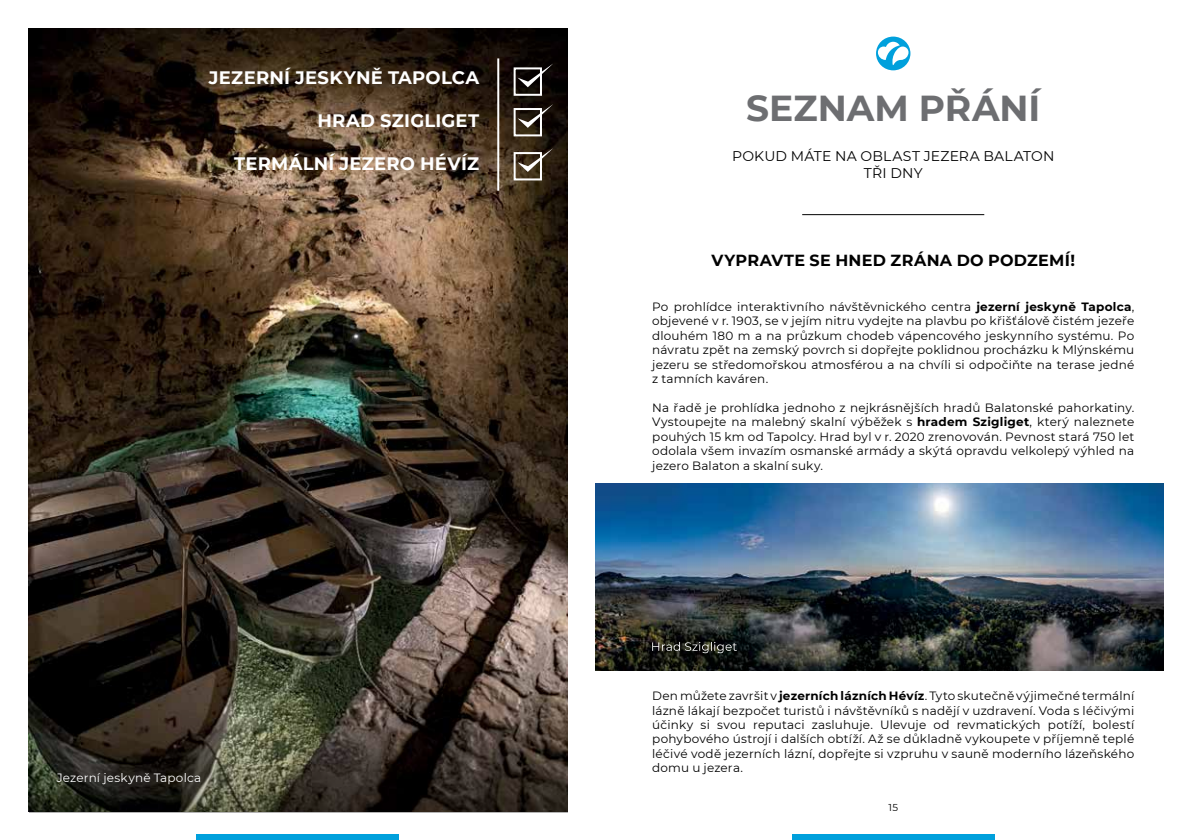
<style>
.page{position:relative;width:1191px;height:840px;background:#fff}
.page>*{position:absolute;margin:0;border:0;box-sizing:border-box;transform-origin:0 0}
.t1{font:700 36px "Montserrat";color:#6d6e71}
.t2{font:700 18px "Montserrat";letter-spacing:.01em;color:#fff}
.t3{font:700 16px "Montserrat";letter-spacing:.02em;color:#000}
.t4{font:14px/16.8px "Montserrat";letter-spacing:.015em;color:#000;text-align:center}
.t5{font:12px/14.4px "Montserrat";letter-spacing:.015em;color:#000;text-align:justify}
.t6{font:12px "Montserrat";letter-spacing:.02em;color:#fff}
.t7{font:10px "Montserrat";color:#000}
.s1{font-weight:700}
</style>
<div class="page">
<div style="left:792px;top:833px;width:202px;height:6px;background:#00a0dc"></div>
<div style="left:197px;top:833px;width:202px;height:6px;background:#00a0dc"></div>
<img style="left:28px;top:28px;width:539px;height:783px">
<hr style="left:802px;top:214px;width:182px;height:1px;background:#000">
<div style="left:876px;top:37px;width:34px;height:33px;background:#00a0dc;border-radius:50%"></div>
<svg style="left:878px;top:42px;width:30px;height:23px"></svg>
<hr style="left:497px;top:58px;width:2px;height:132px;background:#fff">
<div style="left:513px;top:67px;width:29px;height:29px;border:2px solid #fff"></div>
<svg style="left:517px;top:63px;width:36px;height:24px"></svg>
<div style="left:513px;top:108px;width:29px;height:28px;border:2px solid #fff"></div>
<svg style="left:517px;top:104px;width:36px;height:24px"></svg>
<div style="left:513px;top:152px;width:29px;height:28px;border:2px solid #fff"></div>
<svg style="left:517px;top:148px;width:36px;height:24px"></svg>
<img style="left:595px;top:483px;width:568px;height:186px">
<svg style="left:29px;top:699px;width:538px;height:112px;background:#383429"></svg>
<svg style="left:652px;top:641px;width:85px;height:11px"></svg>
<h2 class="t2" style="left:209px;top:64px;width:272px">JEZERNÍ JESKYNĚ TAPOLCA</h2>
<h2 class="t2" style="left:317px;top:108px;width:163px">HRAD SZIGLIGET</h2>
<h2 class="t2" style="left:234px;top:151px;width:246px">TERMÁLNÍ JEZERO HÉVÍZ</h2>
<p class="t6" style="left:57px;top:768px;width:146px">Jezerní jeskyně Tapolca</p>
<h1 class="t1" style="left:746px;top:82px;width:296px">SEZNAM PŘÁNÍ</h1>
<p class="t4" style="left:732px;top:147px;width:324px">POKUD MÁTE NA OBLAST JEZERA BALATON<br>TŘI DNY</p>
<h3 class="t3" style="left:711px;top:248px;width:365px">VYPRAVTE SE HNED ZRÁNA DO PODZEMÍ!</h3>
<p class="t5" style="left:652px;top:299px;width:483px">Po prohlídce interaktivního návštěvnického centra <span class="s1">jezerní jeskyně Tapolca</span>, objevené v r. 1903, se v jejím nitru vydejte na plavbu po křišťálově čistém jezeře dlouhém 180 m a na průzkum chodeb vápencového jeskynního systému. Po návratu zpět na zemský povrch si dopřejte poklidnou procházku k Mlýnskému jezeru se středomořskou atmosférou a na chvíli si odpočiňte na terase jedné z tamních kaváren.</p>
<p class="t5" style="left:652px;top:400px;width:483px">Na řadě je prohlídka jednoho z nejkrásnějších hradů Balatonské pahorkatiny.<br>Vystoupejte na malebný skalní výběžek s <span class="s1">hradem Szigliget</span>, který naleznete pouhých 15 km od Tapolcy. Hrad byl v r. 2020 zrenovován. Pevnost stará 750 let odolala všem invazím osmanské armády a skýtá opravdu velkolepý výhled na jezero Balaton a skalní suky.</p>
<p class="t5" style="left:652px;top:688px;width:483px">Den můžete završit v <span class="s1">jezerních lázních Hévíz</span>. Tyto skutečně výjimečné termální lázně lákají bezpočet turistů i návštěvníků s nadějí v uzdravení. Voda s léčivými účinky si svou reputaci zasluhuje. Ulevuje od revmatických potíží, bolestí pohybového ústrojí i dalších obtíží. Až se důkladně vykoupete v příjemně teplé léčivé vodě jezerních lázní, dopřejte si vzpruhu v sauně moderního lázeňského domu u jezera.</p>
<p class="t7" style="left:888px;top:800px;width:11px">15</p>
</div>
